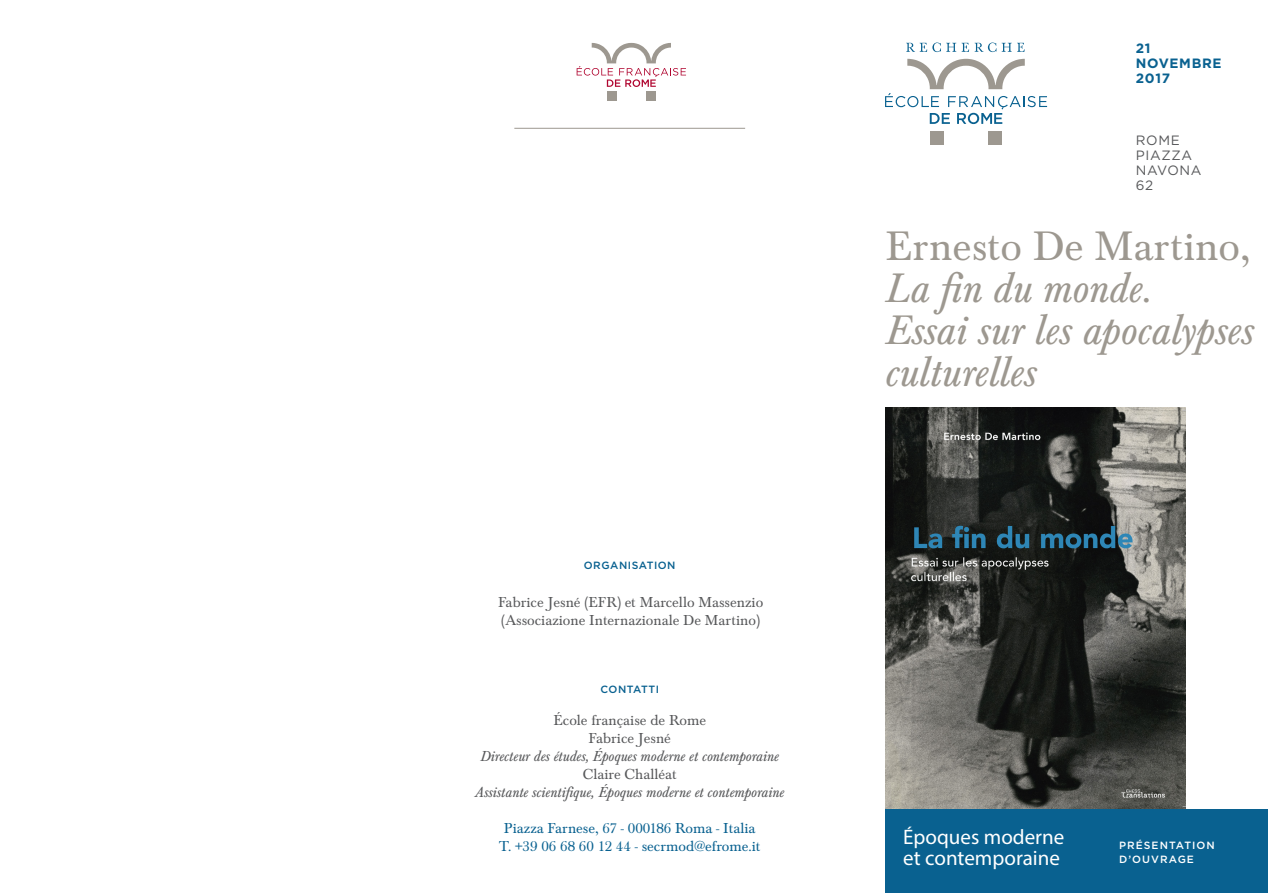
<style>
.page{position:relative;width:1268px;height:893px;background:#fff}
.page>*{position:absolute;margin:0;border:0;box-sizing:border-box;transform-origin:0 0}
.Style_de_paragraphe{font:italic 42.75px/42px "Baskerville Std";color:#9d9890}
.Style_de_paragraphe-2{font:42.75px "Baskerville Std";color:#9d9890}
.t1{font:21px/21px "Myriad Pro";color:#fff}
.Style_de_paragraphe-3{font:15px/18px "Baskerville Std";color:#57585a}
.Style_de_paragraphe-4{font:italic 15px "Baskerville Std";color:#57585a}
.Style_de_paragraphe-5{font:15px "Baskerville Std";color:#096190}
.t2{font:13.5px "Gotham";letter-spacing:.05em;color:#57585a}
.t3{font:700 13.5px/15px "Gotham";letter-spacing:.05em;color:#096190}
.t4{font:500 10.5px/13.5px "Gotham";letter-spacing:.1em;color:#fff}
.t5{font:500 10.5px "Gotham";letter-spacing:.05em;color:#096190}
</style>
<div class="page">
<img style="left:885px;top:408px;width:300px;height:401px">
<div style="left:606px;top:92px;width:10px;height:9px;background:#9d9890"></div>
<div style="left:646px;top:92px;width:9px;height:9px;background:#9d9890"></div>
<svg style="left:576px;top:43px;width:110px;height:44px"></svg>
<hr style="left:514px;top:128px;width:231px;height:1px;background:#9d9890">
<div style="left:885px;top:809px;width:382px;height:84px;background:#096190"></div>
<svg style="left:906px;top:43px;width:34px;height:9px"></svg>
<svg style="left:946px;top:43px;width:22px;height:9px"></svg>
<svg style="left:974px;top:43px;width:50px;height:9px"></svg>
<div style="left:929px;top:131px;width:14px;height:14px;background:#9d9890"></div>
<div style="left:988px;top:131px;width:14px;height:14px;background:#9d9890"></div>
<svg style="left:885px;top:59px;width:161px;height:65px"></svg>
<p class="t5" style="left:583px;top:558px;width:93px">ORGANISATION</p>
<p class="Style_de_paragraphe-3" style="left:498px;top:593px;width:267px">Fabrice Jesné (EFR) et Marcello Massenzio (Associazione Internazionale De Martino)</p>
<p class="t5" style="left:600px;top:683px;width:60px">CONTATTI</p>
<p class="Style_de_paragraphe-3" style="left:553px;top:711px;width:154px">École française de Rome</p>
<p class="Style_de_paragraphe-3" style="left:588px;top:729px;width:84px">Fabrice Jesné</p>
<p class="Style_de_paragraphe-4" style="left:480px;top:748px;width:300px">Directeur des études, Époques moderne et contemporaine</p>
<p class="Style_de_paragraphe-3" style="left:582px;top:765px;width:95px">Claire Challéat</p>
<p class="Style_de_paragraphe-4" style="left:475px;top:784px;width:311px">Assistante scientifique, Époques moderne et contemporaine</p>
<p class="Style_de_paragraphe-5" style="left:504px;top:820px;width:253px">Piazza Farnese, 67 - 000186 Roma - Italia</p>
<p class="Style_de_paragraphe-5" style="left:499px;top:838px;width:263px">T. +39 06 68 60 12 44 - secrmod@efrome.it</p>
<p class="t3" style="left:1135px;top:41px;width:87px">21<br>NOVEMBRE<br>2017</p>
<p class="t2" style="left:1135px;top:131px;width:46px">ROME</p>
<p class="t2" style="left:1135px;top:146px;width:58px">PIAZZA</p>
<p class="t2" style="left:1135px;top:161px;width:67px">NAVONA</p>
<p class="t2" style="left:1135px;top:176px;width:19px">62</p>
<p class="Style_de_paragraphe-2" style="left:885px;top:222px;width:366px">Ernesto De Martino,</p>
<p class="Style_de_paragraphe" style="left:885px;top:268px;width:268px">La fin du monde.</p>
<p class="Style_de_paragraphe" style="left:885px;top:310px;width:370px">Essai sur les apocalypses culturelles</p>
<p class="t1" style="left:903px;top:826px;width:163px">Époques moderne et contemporaine</p>
<p class="t4" style="left:1118px;top:838px;width:97px">PRÉSENTATION<br>D’OUVRAGE</p>
</div>
